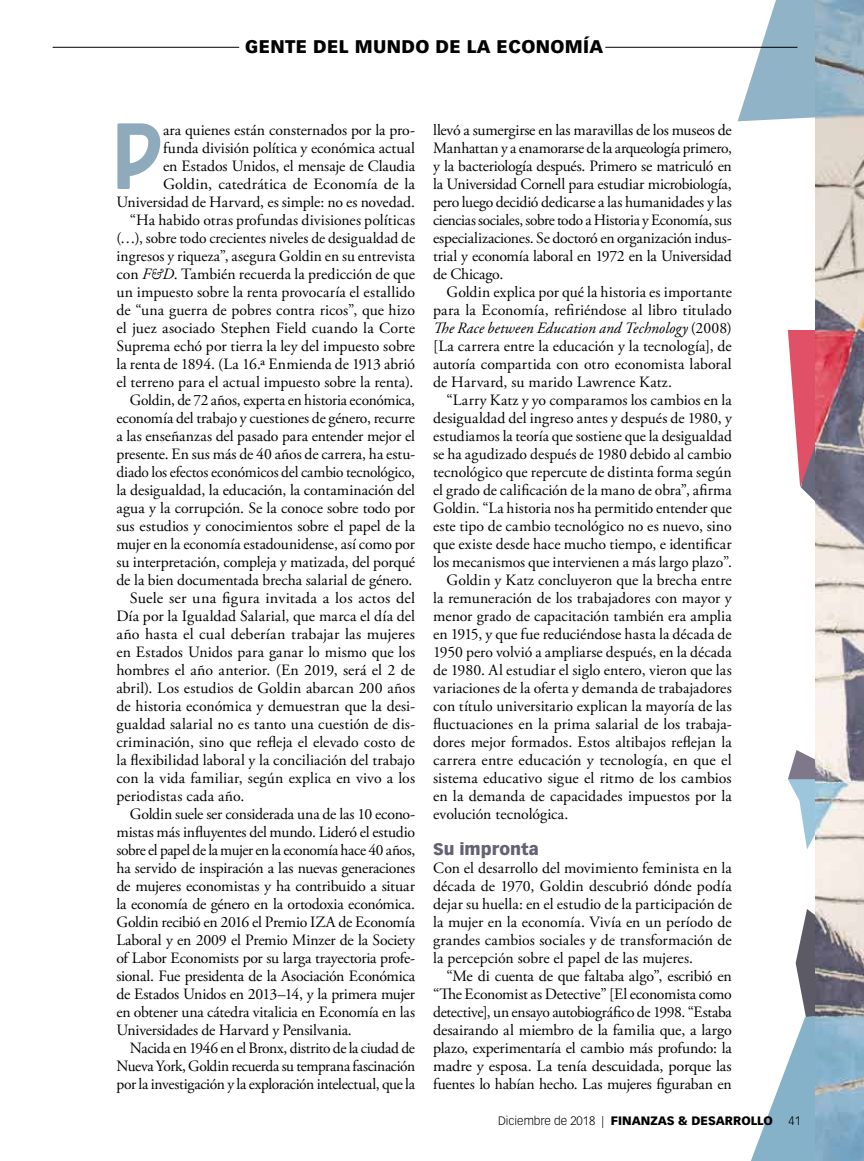
<style>
.page{position:relative;width:864px;height:1161px;background:#fff}
.page>*{position:absolute;margin:0;border:0;box-sizing:border-box;transform-origin:0 0}
.t1{font:700 88.5px "Coco Gothic";color:#8faabc}
.t2{font:900 18px "Vectora LT Std";letter-spacing:.02em;color:#000}
.t3{font:900 16.5px "Vectora LT Std";color:#646272}
.t4{font:15.75px/18px "Adobe Garamond Pro";letter-spacing:-.005em;color:#000;text-align:justify}
.t5{font:15.75px "Adobe Garamond Pro";letter-spacing:.015em;color:#000}
.t6{font:900 12px "Vectora LT Std";color:#000}
.t7{font:300 12px "Vectora LT Std";color:#000}
.s1{font-style:italic}
.s2{font-weight:300}
</style>
<div class="page">
<svg style="left:738px;top:0;width:77px;height:121px"></svg>
<svg style="left:788px;top:330px;width:27px;height:171px"></svg>
<svg style="left:788px;top:750px;width:27px;height:99px"></svg>
<svg style="left:751px;top:909px;width:64px;height:252px"></svg>
<img style="left:815px;top:0;width:49px;height:1161px">
<hr style="left:53px;top:47px;width:186px;height:1px;background:#000">
<hr style="left:605px;top:47px;width:192px;height:1px;background:#000">
<p class="t2" style="left:245px;top:36px;width:360px">GENTE DEL MUNDO DE LA ECONOMÍA</p>
<h1 class="t1" style="left:109px;top:90px;width:54px">P</h1>
<p class="t4" style="left:163px;top:122px;width:254px">ara quienes están consternados por la pro-</p>
<p class="t4" style="left:163px;top:140px;width:254px">funda división política y económica actual</p>
<p class="t4" style="left:163px;top:158px;width:254px">en Estados Unidos, el mensaje de Claudia</p>
<p class="t4" style="left:163px;top:176px;width:254px">Goldin, catedrática de Economía de la</p>
<p class="t4" style="left:116px;top:194px;width:300px">Universidad de Harvard, es simple: no es novedad.</p>
<p class="t4" style="left:130px;top:212px;width:287px">“Ha habido otras profundas divisiones políticas</p>
<p class="t4" style="left:116px;top:230px;width:300px">(…), sobre todo crecientes niveles de desigualdad de</p>
<p class="t4" style="left:116px;top:248px;width:300px">ingresos y riqueza”, asegura Goldin en su entrevista</p>
<p class="t4" style="left:116px;top:266px;width:300px">con <span class="s1">F&amp;D</span>. También recuerda la predicción de que</p>
<p class="t4" style="left:116px;top:284px;width:300px">un impuesto sobre la renta provocaría el estallido</p>
<p class="t4" style="left:116px;top:302px;width:300px">de “una guerra de pobres contra ricos”, que hizo</p>
<p class="t4" style="left:116px;top:320px;width:300px">el juez asociado Stephen Field cuando la Corte</p>
<p class="t4" style="left:116px;top:338px;width:300px">Suprema echó por tierra la ley del impuesto sobre</p>
<p class="t4" style="left:116px;top:356px;width:300px">la renta de 1894. (La 16.ª Enmienda de 1913 abrió</p>
<p class="t4" style="left:116px;top:374px;width:299px">el terreno para el actual impuesto sobre la renta).</p>
<p class="t4" style="left:130px;top:392px;width:287px">Goldin, de 72 años, experta en historia económica,</p>
<p class="t4" style="left:116px;top:410px;width:300px">economía del trabajo y cuestiones de género, recurre</p>
<p class="t4" style="left:116px;top:428px;width:300px">a las enseñanzas del pasado para entender mejor el</p>
<p class="t4" style="left:116px;top:446px;width:300px">presente. En sus más de 40 años de carrera, ha estu-</p>
<p class="t4" style="left:116px;top:464px;width:300px">diado los efectos económicos del cambio tecnológico,</p>
<p class="t4" style="left:116px;top:482px;width:300px">la desigualdad, la educación, la contaminación del</p>
<p class="t4" style="left:116px;top:500px;width:300px">agua y la corrupción. Se la conoce sobre todo por</p>
<p class="t4" style="left:116px;top:518px;width:300px">sus estudios y conocimientos sobre el papel de la</p>
<p class="t4" style="left:116px;top:536px;width:300px">mujer en la economía estadounidense, así como por</p>
<p class="t4" style="left:116px;top:554px;width:300px">su interpretación, compleja y matizada, del porqué</p>
<p class="t4" style="left:116px;top:572px;width:298px">de la bien documentada brecha salarial de género.</p>
<p class="t5" style="left:130px;top:589px;width:287px">Suele ser una figura invitada a los actos del</p>
<p class="t4" style="left:116px;top:608px;width:300px">Día por la Igualdad Salarial, que marca el día del</p>
<p class="t4" style="left:116px;top:626px;width:300px">año hasta el cual deberían trabajar las mujeres</p>
<p class="t4" style="left:116px;top:644px;width:300px">en Estados Unidos para ganar lo mismo que los</p>
<p class="t4" style="left:116px;top:662px;width:300px">hombres el año anterior. (En 2019, será el 2 de</p>
<p class="t4" style="left:116px;top:680px;width:300px">abril). Los estudios de Goldin abarcan 200 años</p>
<p class="t4" style="left:116px;top:698px;width:300px">de historia económica y demuestran que la desi-</p>
<p class="t4" style="left:116px;top:716px;width:300px">gualdad salarial no es tanto una cuestión de dis-</p>
<p class="t4" style="left:116px;top:734px;width:300px">criminación, sino que refleja el elevado costo de</p>
<p class="t4" style="left:116px;top:752px;width:300px">la flexibilidad laboral y la conciliación del trabajo</p>
<p class="t4" style="left:116px;top:770px;width:300px">con la vida familiar, según explica en vivo a los</p>
<p class="t4" style="left:116px;top:788px;width:129px">periodistas cada año.</p>
<p class="t4" style="left:130px;top:806px;width:287px">Goldin suele ser considerada una de las 10 econo-</p>
<p class="t4" style="left:116px;top:824px;width:300px">mistas más influyentes del mundo. Lideró el estudio</p>
<p class="t4" style="left:116px;top:842px;width:300px">sobre el papel de la mujer en la economía hace 40 años,</p>
<p class="t4" style="left:116px;top:860px;width:300px">ha servido de inspiración a las nuevas generaciones</p>
<p class="t4" style="left:116px;top:878px;width:300px">de mujeres economistas y ha contribuido a situar</p>
<p class="t4" style="left:116px;top:896px;width:300px">la economía de género en la ortodoxia económica.</p>
<p class="t4" style="left:116px;top:914px;width:300px">Goldin recibió en 2016 el Premio IZA de Economía</p>
<p class="t4" style="left:116px;top:932px;width:300px">Laboral y en 2009 el Premio Minzer de la Society</p>
<p class="t4" style="left:116px;top:950px;width:300px">of Labor Economists por su larga trayectoria profe-</p>
<p class="t4" style="left:116px;top:968px;width:300px">sional. Fue presidenta de la Asociación Económica</p>
<p class="t4" style="left:116px;top:986px;width:300px">de Estados Unidos en 2013–14, y la primera mujer</p>
<p class="t4" style="left:116px;top:1004px;width:300px">en obtener una cátedra vitalicia en Economía en las</p>
<p class="t4" style="left:116px;top:1022px;width:237px">Universidades de Harvard y Pensilvania.</p>
<p class="t4" style="left:130px;top:1040px;width:287px">Nacida en 1946 en el Bronx, distrito de la ciudad de</p>
<p class="t4" style="left:116px;top:1058px;width:300px">Nueva York, Goldin recuerda su temprana fascinación</p>
<p class="t4" style="left:116px;top:1076px;width:300px">por la investigación y la exploración intelectual, que la</p>
<p class="t4" style="left:433px;top:122px;width:300px">llevó a sumergirse en las maravillas de los museos de Manhattan y a enamorarse de la arqueología primero, y la bacteriología después. Primero se matriculó en la Universidad Cornell para estudiar microbiología, pero luego decidió dedicarse a las humanidades y las ciencias sociales, sobre todo a Historia y Economía, sus especializaciones. Se doctoró en organización indus&shy;trial y economía laboral en 1972 en la Universidad de Chicago.</p>
<p class="t4" style="left:433px;top:284px;width:300px;text-indent:14px">Goldin explica por qué la historia es importante para la Economía, refiriéndose al libro titulado <span class="s1">The Race between Education and Technology</span> (2008) [La carrera entre la educación y la tecnología], de autoría compartida con otro economista laboral de Harvard, su marido Lawrence Katz.</p>
<p class="t4" style="left:447px;top:392px;width:287px">“Larry Katz y yo comparamos los cambios en la</p>
<p class="t4" style="left:433px;top:410px;width:300px">desigualdad del ingreso antes y después de 1980, y</p>
<p class="t4" style="left:433px;top:428px;width:300px">estudiamos la teoría que sostiene que la desigualdad</p>
<p class="t4" style="left:433px;top:446px;width:300px">se ha agudizado después de 1980 debido al cambio</p>
<p class="t4" style="left:433px;top:464px;width:300px">tecnológico que repercute de distinta forma según</p>
<p class="t4" style="left:433px;top:482px;width:300px">el grado de calificación de la mano de obra”, afirma</p>
<p class="t4" style="left:433px;top:500px;width:300px">Goldin. “La historia nos ha permitido entender que</p>
<p class="t4" style="left:433px;top:518px;width:300px">este tipo de cambio tecnológico no es nuevo, sino</p>
<p class="t4" style="left:433px;top:536px;width:300px">que existe desde hace mucho tiempo, e identificar</p>
<p class="t4" style="left:433px;top:554px;width:300px">los mecanismos que intervienen a más largo plazo”.</p>
<p class="t4" style="left:447px;top:572px;width:287px">Goldin y Katz concluyeron que la brecha entre</p>
<p class="t4" style="left:433px;top:590px;width:300px">la remuneración de los trabajadores con mayor y</p>
<p class="t4" style="left:433px;top:608px;width:300px">menor grado de capacitación también era amplia</p>
<p class="t4" style="left:433px;top:626px;width:300px">en 1915, y que fue reduciéndose hasta la década de</p>
<p class="t4" style="left:433px;top:644px;width:300px">1950 pero volvió a ampliarse después, en la década</p>
<p class="t4" style="left:433px;top:662px;width:300px">de 1980. Al estudiar el siglo entero, vieron que las</p>
<p class="t4" style="left:433px;top:680px;width:300px">variaciones de la oferta y demanda de trabajadores</p>
<p class="t4" style="left:433px;top:698px;width:300px">con título universitario explican la mayoría de las</p>
<p class="t4" style="left:433px;top:716px;width:300px">fluctuaciones en la prima salarial de los trabaja-</p>
<p class="t4" style="left:433px;top:734px;width:300px">dores mejor formados. Estos altibajos reflejan la</p>
<p class="t4" style="left:433px;top:752px;width:300px">carrera entre educación y tecnología, en que el</p>
<p class="t4" style="left:433px;top:770px;width:300px">sistema educativo sigue el ritmo de los cambios</p>
<p class="t4" style="left:433px;top:788px;width:300px">en la demanda de capacidades impuestos por la</p>
<p class="t4" style="left:433px;top:806px;width:137px">evolución tecnológica.</p>
<p class="t3" style="left:433px;top:839px;width:107px">Su impronta</p>
<p class="t4" style="left:433px;top:860px;width:300px">Con el desarrollo del movimiento feminista en la década de 1970, Goldin descubrió dónde podía dejar su huella: en el estudio de la participación de la mujer en la economía. Vivía en un período de grandes cambios sociales y de transformación de la percepción sobre el papel de las mujeres.</p>
<p class="t4" style="left:433px;top:968px;width:300px;text-indent:14px">“Me di cuenta de que faltaba algo”, escribió en “The Economist as Detective” [El economista como detective], un ensayo autobiográfico de 1998. “Estaba desairando al miembro de la familia que, a largo plazo, experimentaría el cambio más profundo: la madre y esposa. La tenía descuidada, porque las fuentes lo habían hecho. Las mujeres figuraban en</p>
<p class="t6" style="left:498px;top:1113px;width:276px"><span class="s2">Diciembre de 2018 |</span> FINANZAS &amp; DESARROLLO</p>
<p class="t7" style="left:789px;top:1114px;width:14px">41</p>
</div>
